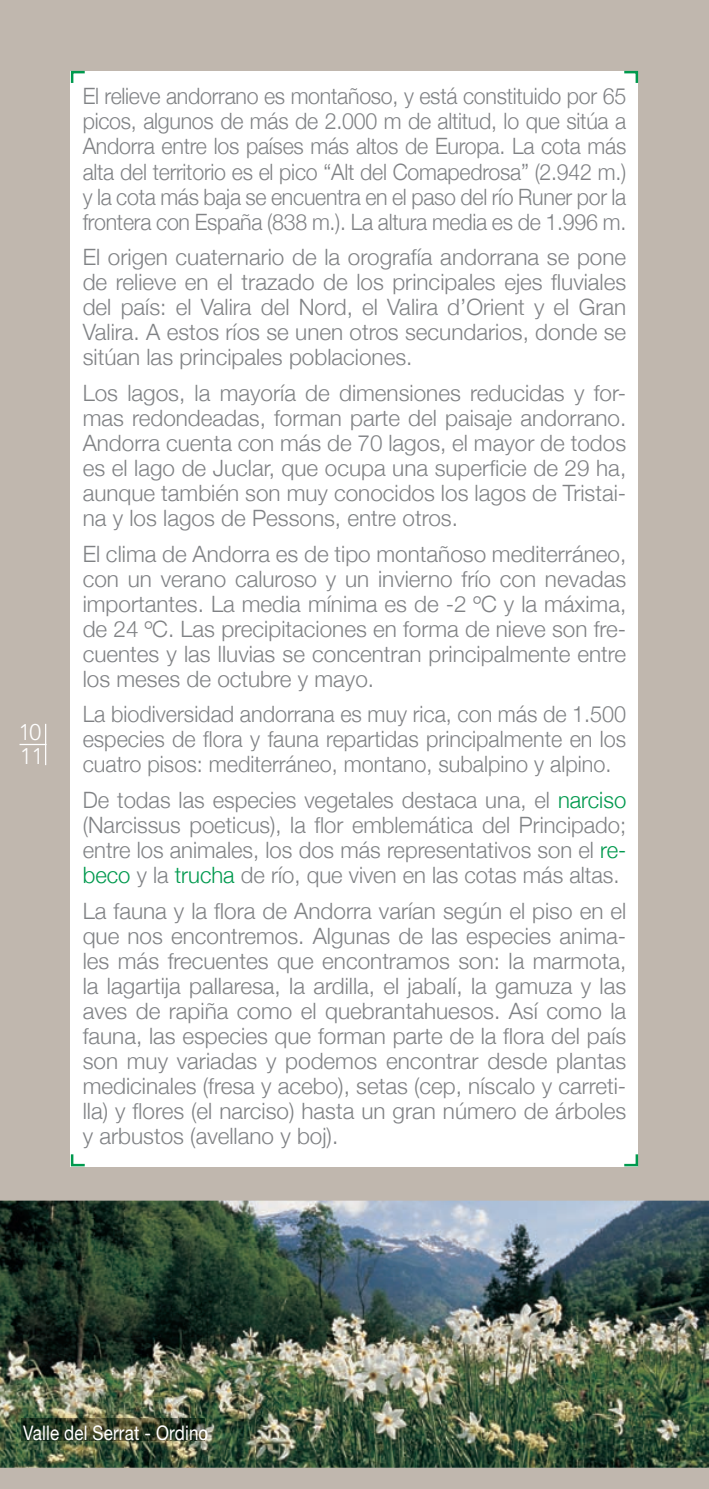
<style>
.page{position:relative;width:709px;height:1489px;background:#fff}
.page>*{position:absolute;margin:0;border:0;box-sizing:border-box;transform-origin:0 0}
.t1{font:300 22.5px/25px "Helvetica Neue";color:#808285;text-align:justify}
.t2{font:300 22.5px/25px "Helvetica Neue";color:#808285;text-align:justify;scale:.95 1}
.t3{font:300 22.5px/25px "Helvetica Neue";color:#808285;text-align:justify;scale:.96 1}
.t4{font:300 22.5px/24.2px "Avenir LT Std";color:#fff}
.t5{font:20px "Helvetica Neue";letter-spacing:.01em;color:#fff;scale:.85 1}
.s1{color:#00994e}
</style>
<div class="page">
<div style="left:0;top:0;width:709px;height:1488px;background:#c0b7ae"></div>
<img style="left:0;top:1200px;width:709px;height:267px">
<div style="left:71px;top:71px;width:567px;height:1095px;background:#fff"></div>
<hr style="left:19px;top:743px;width:27px;height:2px;background:#fff">
<svg style="left:45px;top:723px;width:1px;height:42px"></svg>
<svg style="left:70px;top:70px;width:15px;height:15px"></svg>
<svg style="left:624px;top:70px;width:15px;height:13px"></svg>
<svg style="left:621px;top:1154px;width:18px;height:13px"></svg>
<svg style="left:70px;top:1151px;width:17px;height:16px"></svg>
<img style="left:21px;top:1417px;width:184px;height:22px">
<p class="t4" style="left:19px;top:719px;width:26px">10<br>11</p>
<p class="t2" style="left:83px;top:83px;width:574px">El relieve andorrano es montañoso, y está constituido por 65 picos, algunos de más de 2.000 m de altitud, lo que sitúa a Andorra entre los países más altos de Europa. La cota más alta del territorio es el pico “Alt del Comapedrosa” (2.942 m.) y la cota más baja se encuentra en el paso del río Runer por la frontera con España (838 m.). La altura media es de 1.996 m.</p>
<p class="t1" style="left:83px;top:244px;width:545px">El origen cuaternario de la orografía andorrana se pone de relieve en el trazado de los principales ejes fluviales del país: el Valira del Nord, el Valira d’Orient y el Gran Valira. A estos ríos se unen otros secundarios, donde se sitúan las principales poblaciones.</p>
<p class="t1" style="left:83px;top:380px;width:545px">Los lagos, la mayoría de dimensiones reducidas y for&shy;mas redondeadas, forman parte del paisaje andorrano.<br>Andorra cuenta con más de 70 lagos, el mayor de todos es el lago de Juclar, que ocupa una superficie de 29 ha, aunque también son muy conocidos los lagos de Tristai&shy;na y los lagos de Pessons, entre otros.</p>
<p class="t1" style="left:83px;top:540px;width:545px">El clima de Andorra es de tipo montañoso mediterráneo, con un verano caluroso y un invierno frío con nevadas importantes. La media mínima es de -2 ºC y la máxima, de 24 ºC. Las precipitaciones en forma de nieve son fre&shy;cuentes y las lluvias se concentran principalmente entre los meses de octubre y mayo.</p>
<p class="t3" style="left:83px;top:701px;width:568px">La biodiversidad andorrana es muy rica, con más de 1.500 especies de flora y fauna repartidas principalmente en los cuatro pisos: mediterráneo, montano, subalpino y alpino.</p>
<p class="t1" style="left:83px;top:787px;width:545px">De todas las especies vegetales destaca una, el <span class="s1">narciso </span>(Narcissus poeticus), la flor emblemática del Principado; entre los animales, los dos más representativos son el <span class="s1">re&shy;beco</span> y la <span class="s1">trucha</span> de río, que viven en las cotas más altas.</p>
<p class="t1" style="left:83px;top:897px;width:545px">La fauna y la flora de Andorra varían según el piso en el que nos encontremos. Algunas de las especies anima&shy;les más frecuentes que encontramos son: la marmota, la lagartija pallaresa, la ardilla, el jabalí, la gamuza y las aves de rapiña como el quebrantahuesos. Así como la fauna, las especies que forman parte de la flora del país son muy variadas y podemos encontrar desde plantas medicinales (fresa y acebo), setas (cep, níscalo y carreti&shy;lla) y flores (el narciso) hasta un gran número de árboles y arbustos (avellano y boj).</p>
<p class="t5" style="left:23px;top:1420px;width:219px">Valle del Serrat - Ordino</p>
</div>
